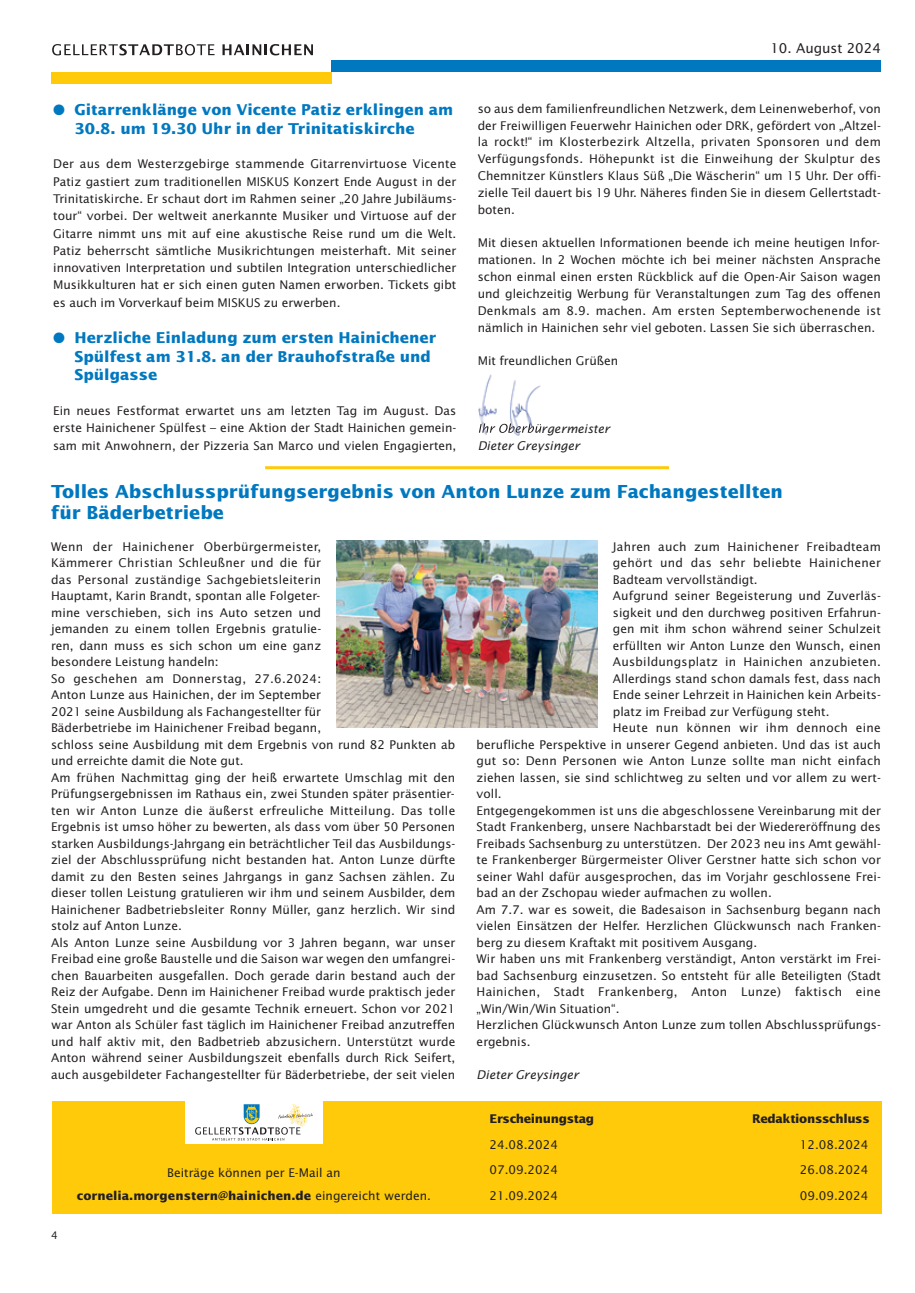
<style>
.page{position:relative;width:915px;height:1293px;background:#fff}
.page>*{position:absolute;margin:0;border:0;box-sizing:border-box;transform-origin:0 0}
.t1{font:700 18px/21px "Lucida Sans";color:#0078c0}
.t2{font:700 15px/18.8px "Lucida Sans";color:#0078c0}
.t3{font:13.5px "Lucida Sans";color:#231f20}
.t4{font:12px/16.5px "Lucida Sans";color:#231f20;text-align:justify}
.t5{font:12px "Lucida Sans";letter-spacing:.02em;color:#231f20}
.t6{font:italic 12px/16.8px "Lucida Sans";color:#231f20}
.t7{font:700 12px "Lucida Sans";letter-spacing:-.03em;color:#231f20}
.t8{font:10.5px "Lucida Sans";color:#231f20}
.s1{font-weight:700}
</style>
<div class="page">
<div style="left:331px;top:60px;width:550px;height:12px;background:#0078c0"></div>
<div style="left:51px;top:72px;width:280px;height:12px;background:#feca0a"></div>
<svg style="left:52px;top:44px;width:162px;height:11px"></svg>
<svg style="left:222px;top:44px;width:91px;height:11px"></svg>
<img style="left:478px;top:374px;width:63px;height:62px">
<img style="left:478px;top:423px;width:63px;height:12px">
<img style="left:336px;top:540px;width:261px;height:187px">
<hr style="left:265px;top:466px;width:403px;height:3px;background:#feca0a">
<div style="left:52px;top:1101px;width:830px;height:113px;background:#feca0a"></div>
<svg style="left:185px;top:1101px;width:137px;height:42px;background:#eaece8"></svg>
<p class="t3" style="left:770px;top:43px;width:112px">10. August 2024</p>
<p class="t4" style="left:477px;top:101px;width:404px">so aus dem familienfreundlichen Netzwerk, dem Leinenweberhof, von der Freiwilligen Feuerwehr Hainichen oder DRK, gefördert von „Altzel&shy;la rockt!“ im Klosterbezirk Altzella, privaten Sponsoren und dem Verfügungsfonds. Höhepunkt ist die Einweihung der Skulptur des Chemnitzer Künstlers Klaus Süß „Die Wäscherin“ um 15 Uhr. Der offi&shy;zielle Teil dauert bis 19 Uhr. Näheres finden Sie in diesem Gellertstadt&shy;boten.</p>
<p class="t4" style="left:477px;top:236px;width:404px">Mit diesen aktuellen Informationen beende ich meine heutigen Infor&shy;mationen. In 2 Wochen möchte ich bei meiner nächsten Ansprache schon einmal einen ersten Rückblick auf die Open-Air Saison wagen und gleichzeitig Werbung für Veranstaltungen zum Tag des offenen Denkmals am 8.9. machen. Am ersten Septemberwochenende ist nämlich in Hainichen sehr viel geboten. Lassen Sie sich überraschen.</p>
<p class="t4" style="left:477px;top:354px;width:142px">Mit freundlichen Grüßen</p>
<p class="t2" style="left:74px;top:101px;width:380px;text-indent:-21px">● Gitarrenklänge von Vicente Patiz erklingen am<br>30.8. um 19.30 Uhr in der Trinitatiskirche</p>
<p class="t4" style="left:53px;top:156px;width:404px;line-height:17.2px">Der aus dem Westerzgebirge stammende Gitarrenvirtuose Vicente Patiz gastiert zum traditionellen MISKUS Konzert Ende August in der Trinitatiskirche. Er schaut dort im Rahmen seiner „20 Jahre Jubiläums&shy;tour“ vorbei. Der weltweit anerkannte Musiker und Virtuose auf der Gitarre nimmt uns mit auf eine akustische Reise rund um die Welt.<br>Patiz beherrscht sämtliche Musikrichtungen meisterhaft. Mit seiner innovativen Interpretation und subtilen Integration unterschiedlicher Musikkulturen hat er sich einen guten Namen erworben. Tickets gibt es auch im Vorverkauf beim MISKUS zu erwerben.</p>
<p class="t2" style="left:74px;top:329px;width:363px;text-indent:-21px">● Herzliche Einladung zum ersten Hainichener<br>Spülfest am 31.8. an der Brauhofstraße und<br>Spülgasse</p>
<p class="t4" style="left:53px;top:403px;width:404px;line-height:17.2px">Ein neues Festformat erwartet uns am letzten Tag im August. Das erste Hainichener Spülfest – eine Aktion der Stadt Hainichen gemein&shy;sam mit Anwohnern, der Pizzeria San Marco und vielen Engagierten,</p>
<p class="t6" style="left:477px;top:421px;width:134px">Ihr Oberbürgermeister<br>Dieter Greysinger</p>
<h1 class="t1" style="left:51px;top:482px;width:733px">Tolles Abschlussprüfungsergebnis von Anton Lunze zum Fachangestellten für Bäderbetriebe</h1>
<p class="t4" style="left:51px;top:539px;width:405px;text-align:left">Wenn der Hainichener Oberbürgermeister,<br>Kämmerer Christian Schleußner und die für<br>das Personal zuständige Sachgebietsleiterin<br>Hauptamt, Karin Brandt, spontan alle Folgeter-<br>mine verschieben, sich ins Auto setzen und<br>jemanden zu einem tollen Ergebnis gratulie-<br>ren, dann muss es sich schon um eine ganz<br>besondere Leistung handeln:<br>So geschehen am Donnerstag, 27.6.2024:<br>Anton Lunze aus Hainichen, der im September<br>2021 seine Ausbildung als Fachangestellter für<br>Bäderbetriebe im Hainichener Freibad begann,<br>schloss seine Ausbildung mit dem Ergebnis von rund 82 Punkten ab und erreichte damit die Note gut.<br>Am frühen Nachmittag ging der heiß erwartete Umschlag mit den Prüfungsergebnissen im Rathaus ein, zwei Stunden später präsentier&shy;ten wir Anton Lunze die äußerst erfreuliche Mitteilung. Das tolle Ergebnis ist umso höher zu bewerten, als dass vom über 50 Personen starken Ausbildungs-Jahrgang ein beträchtlicher Teil das Ausbildungs&shy;ziel der Abschlussprüfung nicht bestanden hat. Anton Lunze dürfte damit zu den Besten seines Jahrgangs in ganz Sachsen zählen. Zu dieser tollen Leistung gratulieren wir ihm und seinem Ausbilder, dem Hainichener Badbetriebsleiter Ronny Müller, ganz herzlich. Wir sind stolz auf Anton Lunze.<br>Als Anton Lunze seine Ausbildung vor 3 Jahren begann, war unser Freibad eine große Baustelle und die Saison war wegen den umfangrei&shy;chen Bauarbeiten ausgefallen. Doch gerade darin bestand auch der Reiz der Aufgabe. Denn im Hainichener Freibad wurde praktisch jeder Stein umgedreht und die gesamte Technik erneuert. Schon vor 2021 war Anton als Schüler fast täglich im Hainichener Freibad anzutreffen und half aktiv mit, den Badbetrieb abzusichern. Unterstützt wurde Anton während seiner Ausbildungszeit ebenfalls durch Rick Seifert, auch ausgebildeter Fachangestellter für Bäderbetriebe, der seit vielen</p>
<p class="t5" style="left:612px;top:541px;width:269px">Jahren auch zum Hainichener Freibadteam</p>
<p class="t5" style="left:612px;top:558px;width:269px">gehört und das sehr beliebte Hainichener</p>
<p class="t4" style="left:612px;top:572px;width:146px">Badteam vervollständigt.</p>
<p class="t4" style="left:612px;top:588px;width:269px">Aufgrund seiner Begeisterung und Zuverläs-</p>
<p class="t4" style="left:612px;top:605px;width:269px">sigkeit und den durchweg positiven Erfahrun-</p>
<p class="t4" style="left:612px;top:621px;width:269px">gen mit ihm schon während seiner Schulzeit</p>
<p class="t4" style="left:612px;top:638px;width:269px">erfüllten wir Anton Lunze den Wunsch, einen</p>
<p class="t5" style="left:612px;top:657px;width:269px">Ausbildungsplatz in Hainichen anzubieten.</p>
<p class="t4" style="left:612px;top:671px;width:269px">Allerdings stand schon damals fest, dass nach</p>
<p class="t4" style="left:612px;top:687px;width:269px">Ende seiner Lehrzeit in Hainichen kein Arbeits-</p>
<p class="t4" style="left:612px;top:704px;width:218px">platz im Freibad zur Verfügung steht.</p>
<p class="t5" style="left:612px;top:723px;width:269px">Heute nun können wir ihm dennoch eine</p>
<p class="t4" style="left:476px;top:737px;width:405px">berufliche Perspektive in unserer Gegend anbieten. Und das ist auch</p>
<p class="t4" style="left:476px;top:753px;width:405px">gut so: Denn Personen wie Anton Lunze sollte man nicht einfach</p>
<p class="t4" style="left:476px;top:770px;width:405px">ziehen lassen, sie sind schlichtweg zu selten und vor allem zu wert-</p>
<p class="t4" style="left:476px;top:786px;width:26px">voll.</p>
<p class="t4" style="left:476px;top:803px;width:405px">Entgegengekommen ist uns die abgeschlossene Vereinbarung mit der</p>
<p class="t4" style="left:476px;top:819px;width:405px">Stadt Frankenberg, unsere Nachbarstadt bei der Wiedereröffnung des</p>
<p class="t4" style="left:476px;top:836px;width:405px">Freibads Sachsenburg zu unterstützen. Der 2023 neu ins Amt gewähl-</p>
<p class="t4" style="left:476px;top:852px;width:405px">te Frankenberger Bürgermeister Oliver Gerstner hatte sich schon vor</p>
<p class="t4" style="left:476px;top:869px;width:405px">seiner Wahl dafür ausgesprochen, das im Vorjahr geschlossene Frei-</p>
<p class="t4" style="left:476px;top:885px;width:296px">bad an der Zschopau wieder aufmachen zu wollen.</p>
<p class="t4" style="left:476px;top:902px;width:405px">Am 7.7. war es soweit, die Badesaison in Sachsenburg begann nach</p>
<p class="t4" style="left:476px;top:918px;width:405px">vielen Einsätzen der Helfer. Herzlichen Glückwunsch nach Franken-</p>
<p class="t4" style="left:476px;top:935px;width:282px">berg zu diesem Kraftakt mit positivem Ausgang.</p>
<p class="t4" style="left:476px;top:951px;width:405px">Wir haben uns mit Frankenberg verständigt, Anton verstärkt im Frei-</p>
<p class="t4" style="left:476px;top:968px;width:405px">bad Sachsenburg einzusetzen. So entsteht für alle Beteiligten (Stadt</p>
<p class="t5" style="left:476px;top:987px;width:405px">Hainichen, Stadt Frankenberg, Anton Lunze) faktisch eine</p>
<p class="t4" style="left:476px;top:1001px;width:144px">„Win/Win/Win Situation“.</p>
<p class="t4" style="left:476px;top:1017px;width:405px">Herzlichen Glückwunsch Anton Lunze zum tollen Abschlussprüfungs-</p>
<p class="t4" style="left:476px;top:1034px;width:55px">ergebnis.</p>
<p class="t6" style="left:476px;top:1067px;width:104px">Dieter Greysinger</p>
<p class="t7" style="left:489px;top:1114px;width:106px">Erscheinungstag</p>
<p class="t7" style="left:751px;top:1114px;width:119px">Redaktionsschluss</p>
<p class="t4" style="left:489px;top:1137px;width:70px">24.08.2024</p>
<p class="t4" style="left:799px;top:1137px;width:70px">12.08.2024</p>
<p class="t4" style="left:489px;top:1162px;width:70px">07.09.2024</p>
<p class="t4" style="left:799px;top:1162px;width:70px">26.08.2024</p>
<p class="t4" style="left:489px;top:1188px;width:70px">21.09.2024</p>
<p class="t4" style="left:799px;top:1188px;width:70px">09.09.2024</p>
<p class="t4" style="left:77px;top:1162px;width:355px;line-height:22.6px;text-align:center">Beiträge können per E-Mail an <span class="s1">cornelia.morgenstern@hainichen.de</span> eingereicht werden.</p>
<p class="t8" style="left:51px;top:1230px;width:8px">4</p>
</div>
